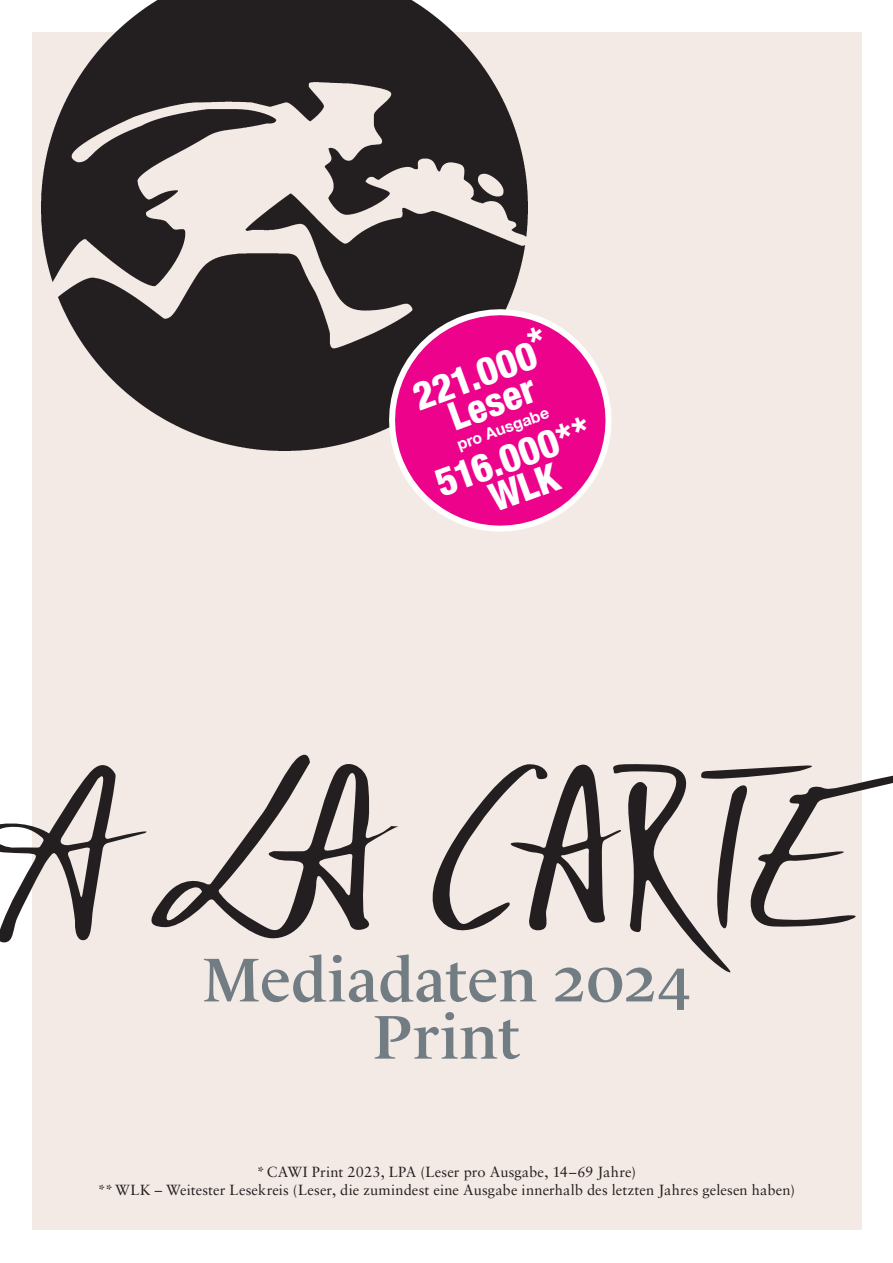
<style>
.page{position:relative;width:893px;height:1263px;background:#fff}
.page>*{position:absolute;margin:0;border:0;box-sizing:border-box;transform-origin:0 0}
.t1{font:63px/57.2px "Le Monde Livre Semi Bold Os F";color:#717d83;text-align:center}
.t2{font:800 condensed 39px/31.5px "Helvetica Neue LT Std";color:#fff;text-align:center}
.t3{font:700 15.9px "Helvetica Neue LT Std";color:#fff}
.t4{font:14.7px/18px "Sabon LT Std";letter-spacing:.005em;color:#231f20;text-align:center}
</style>
<div class="page">
<div style="left:32px;top:33px;width:829px;height:1197px;background:#f3eae5"></div>
<svg style="left:0;top:765px;width:147px;height:177px"></svg>
<svg style="left:151px;top:754px;width:248px;height:185px"></svg>
<svg style="left:432px;top:759px;width:461px;height:218px"></svg>
<img style="left:42px;top:0;width:485px;height:450px">
<svg style="left:378px;top:298px;width:234px;height:234px"></svg>
<h2 class="t2" style="left:409px;top:382px;width:144px;rotate:-20deg">221.000*<br>Leser</h2>
<p class="t3" style="left:454px;top:436px;width:98px;rotate:-20deg">pro Ausgabe</p>
<h2 class="t2" style="left:431px;top:467px;width:163px;line-height:33px;rotate:-20deg">516.000**<br>WLK</h2>
<h1 class="t1" style="left:202px;top:952px;width:491px">Mediadaten 2024<br>Print</h1>
<p class="t4" style="left:98px;top:1162px;width:699px">*CAWI Print 2023, LPA (Leser pro Ausgabe, 14–69 Jahre)<br>**WLK – Weitester Lesekreis (Leser, die zumindest eine Ausgabe innerhalb des letzten Jahres gelesen haben)</p>
</div>
